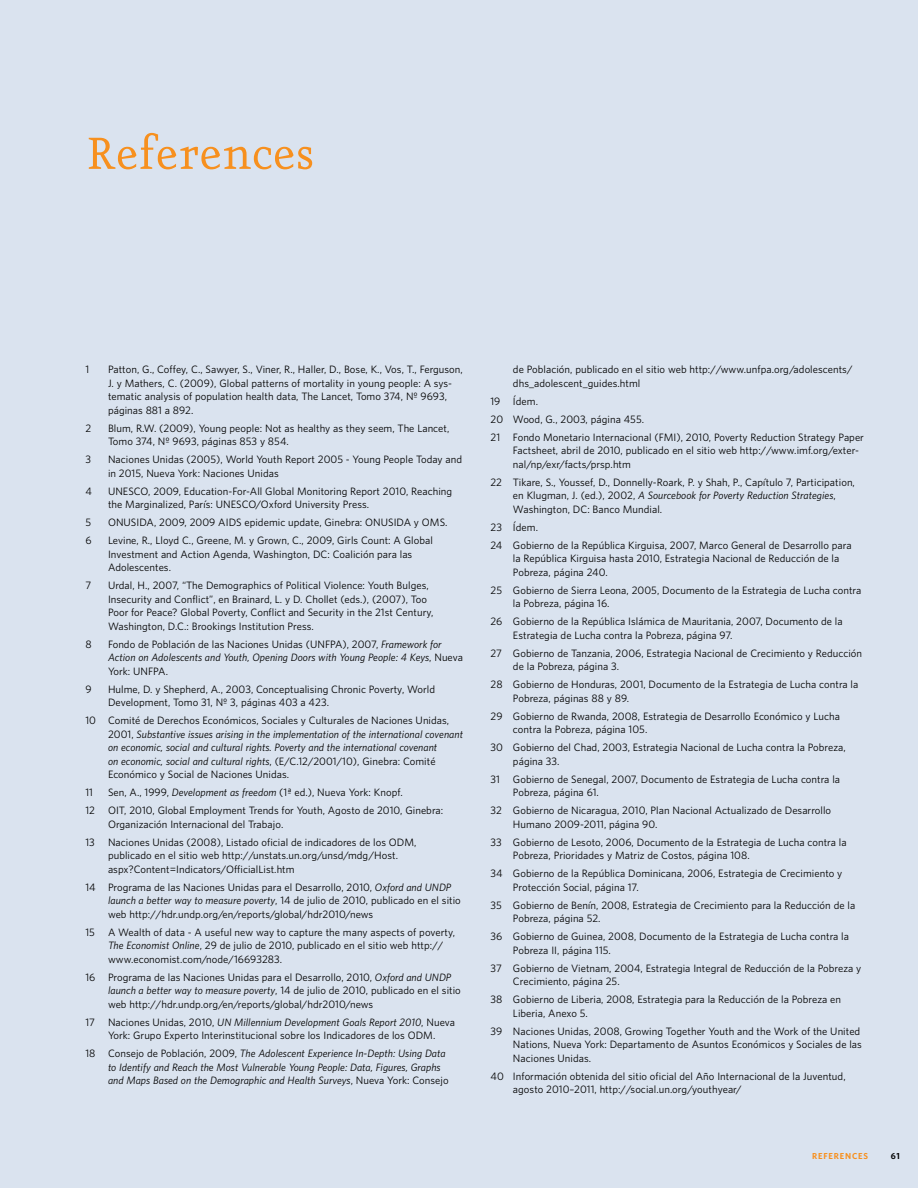
<style>
.page{position:relative;width:918px;height:1188px;background:#dae3ef}
.page>*{position:absolute;margin:0;border:0;box-sizing:border-box;transform-origin:0 0}
.t1{font:54px "Eureka";color:#f7901e}
.t2{font:9.75px/13.5px "UNFPA Text";letter-spacing:.005em;color:#000}
.t3{font:italic 9.75px/13.5px "UNFPA Text";letter-spacing:.005em;color:#000}
.t4{font:700 7.8px "UNFPA";color:#f7901e}
.t5{font:700 7.8px "UNFPA";color:#000}
.s1{font-style:normal}
.s2{font-style:italic}
</style>
<div class="page">
<h1 class="t1" style="left:86px;top:129px;width:231px">References</h1>
<p class="t2" style="left:86px;top:363px;width:5px">1</p>
<p class="t2" style="left:108px;top:363px;width:356px">Patton, G., Coffey, C., Sawyer, S., Viner, R., Haller, D., Bose, K., Vos, T., Ferguson, J. y Mathers, C. (2009), Global patterns of mortality in young people: A sys&shy;tematic analysis of population health data, The Lancet, Tomo 374, Nº 9693, páginas 881 a 892.</p>
<p class="t2" style="left:86px;top:421px;width:7px">2</p>
<p class="t2" style="left:108px;top:421px;width:343px">Blum, R.W. (2009), Young people: Not as healthy as they seem, The Lancet,<br>Tomo 374, Nº 9693, páginas 853 y 854.</p>
<p class="t2" style="left:86px;top:453px;width:7px">3</p>
<p class="t2" style="left:108px;top:453px;width:356px">Naciones Unidas (2005), World Youth Report 2005 - Young People Today and in 2015, Nueva York: Naciones Unidas</p>
<p class="t2" style="left:86px;top:484px;width:8px">4</p>
<p class="t2" style="left:108px;top:484px;width:346px">UNESCO, 2009, Education-For-All Global Monitoring Report 2010, Reaching the Marginalized, París: UNESCO/Oxford University Press.</p>
<p class="t2" style="left:86px;top:516px;width:7px">5</p>
<p class="t2" style="left:108px;top:516px;width:341px">ONUSIDA, 2009, 2009 AIDS epidemic update, Ginebra: ONUSIDA y OMS.</p>
<p class="t2" style="left:86px;top:534px;width:8px">6</p>
<p class="t2" style="left:108px;top:534px;width:326px">Levine, R., Lloyd C., Greene, M. y Grown, C., 2009, Girls Count: A Global<br>Investment and Action Agenda, Washington, DC: Coalición para las<br>Adolescentes.</p>
<p class="t2" style="left:86px;top:579px;width:7px">7</p>
<p class="t2" style="left:108px;top:579px;width:327px">Urdal, H., 2007, “The Demographics of Political Violence: Youth Bulges, Insecurity and Conflict”, en Brainard, L. y D. Chollet (eds.), (2007), Too Poor for Peace? Global Poverty, Conflict and Security in the 21st Century, Washington, D.C.: Brookings Institution Press.</p>
<p class="t2" style="left:86px;top:637px;width:8px">8</p>
<p class="t3" style="left:108px;top:637px;width:357px"><span class="s1">Fondo de Población de las Naciones Unidas (UNFPA), 2007,</span> Framework for<br>Action on Adolescents and Youth, Opening Doors with Young People: 4 Keys<span class="s1">, Nueva<br>York: UNFPA.</span></p>
<p class="t2" style="left:86px;top:682px;width:8px">9</p>
<p class="t2" style="left:108px;top:682px;width:329px">Hulme, D. y Shepherd, A., 2003, Conceptualising Chronic Poverty, World<br>Development, Tomo 31, Nº 3, páginas 403 a 423.</p>
<p class="t3" style="left:108px;top:714px;width:357px;text-indent:-23px"><span class="s1">10 Comité de Derechos Económicos, Sociales y Culturales de Naciones Unidas, 2001,</span> Substantive issues arising in the implementation of the international covenant on economic, social and cultural rights. Poverty and the international covenant<br>on economic, social and cultural rights<span class="s1">, (E/C.12/2001/10), Ginebra: Comité Económico y Social de Naciones Unidas.</span></p>
<p class="t2" style="left:86px;top:786px;width:9px">11</p>
<p class="t2" style="left:108px;top:786px;width:296px">Sen, A., 1999, <span class="s2">Development as freedom</span> (1ª ed.), Nueva York: Knopf.</p>
<p class="t2" style="left:86px;top:804px;width:11px">12</p>
<p class="t2" style="left:108px;top:804px;width:337px">OIT, 2010, Global Employment Trends for Youth, Agosto de 2010, Ginebra:<br>Organización Internacional del Trabajo.</p>
<p class="t2" style="left:86px;top:835px;width:11px">13</p>
<p class="t2" style="left:108px;top:835px;width:310px">Naciones Unidas (2008), Listado oficial de indicadores de los ODM, publicado en el sitio web http://unstats.un.org/unsd/mdg/Host. aspx?Content=Indicators/OfficialList.htm</p>
<p class="t2" style="left:86px;top:880px;width:12px">14</p>
<p class="t2" style="left:108px;top:880px;width:354px">Programa de las Naciones Unidas para el Desarrollo, 2010, <span class="s2">Oxford and UNDP launch a better way to measure poverty</span>, 14 de julio de 2010, publicado en el sitio web http://hdr.undp.org/en/reports/global/hdr2010/news</p>
<p class="t2" style="left:86px;top:925px;width:11px">15</p>
<p class="t2" style="left:108px;top:925px;width:349px">A Wealth of data - A useful new way to capture the many aspects of poverty,<br><span class="s2">The Economist Online</span>, 29 de julio de 2010, publicado en el sitio web http:// www.economist.com/node/16693283.</p>
<p class="t2" style="left:86px;top:970px;width:11px">16</p>
<p class="t2" style="left:108px;top:970px;width:354px">Programa de las Naciones Unidas para el Desarrollo, 2010, <span class="s2">Oxford and UNDP launch a better way to measure poverty</span>, 14 de julio de 2010, publicado en el sitio web http://hdr.undp.org/en/reports/global/hdr2010/news</p>
<p class="t2" style="left:86px;top:1015px;width:11px">17</p>
<p class="t2" style="left:108px;top:1015px;width:349px">Naciones Unidas, 2010, <span class="s2">UN Millennium Development Goals Report 2010</span>, Nueva<br>York: Grupo Experto Interinstitucional sobre los Indicadores de los ODM.</p>
<p class="t2" style="left:86px;top:1047px;width:12px">18</p>
<p class="t3" style="left:108px;top:1047px;width:342px"><span class="s1">Consejo de Población, 2009,</span> The Adolescent Experience In-Depth: Using Data to Identify and Reach the Most Vulnerable Young People: Data, Figures, Graphs and Maps Based on the Demographic and Health Surveys<span class="s1">, Nueva York: Consejo</span></p>
<p class="t2" style="left:513px;top:363px;width:341px">de Población, publicado en el sitio web http://www.unfpa.org/adolescents/ dhs_adolescent_guides.html</p>
<p class="t2" style="left:490px;top:392px;width:155px;line-height:18px;text-indent:23px">Ídem.<br>20 Wood, G., 2003, página 455.<br>21</p>
<p class="t2" style="left:490px;top:394px;width:11px">19</p>
<p class="t2" style="left:513px;top:430px;width:352px">Fondo Monetario Internacional (FMI), 2010, Poverty Reduction Strategy Paper<br>Factsheet, abril de 2010, publicado en el sitio web http://www.imf.org/exter&shy;nal/np/exr/facts/prsp.htm</p>
<p class="t2" style="left:513px;top:475px;width:343px;text-indent:-23px">22 Tikare, S., Youssef, D., Donnelly-Roark, P. y Shah, P., Capítulo 7, Participation, en Klugman, J. (ed.), 2002, <span class="s2">A Sourcebook for Poverty Reduction Strategies</span>,<br>Washington, DC: Banco Mundial.</p>
<p class="t2" style="left:490px;top:518px;width:363px;line-height:18px">23 Ídem.<br>24 Gobierno de la República Kirguisa, 2007, Marco General de Desarrollo para</p>
<p class="t2" style="left:513px;top:552px;width:328px">la República Kirguisa hasta 2010, Estrategia Nacional de Reducción de la<br>Pobreza, página 240.</p>
<p class="t2" style="left:513px;top:583px;width:350px;text-indent:-23px">25 Gobierno de Sierra Leona, 2005, Documento de la Estrategia de Lucha contra la Pobreza, página 16.</p>
<p class="t2" style="left:513px;top:615px;width:331px;text-indent:-23px">26 Gobierno de la República Islámica de Mauritania, 2007, Documento de la<br>Estrategia de Lucha contra la Pobreza, página 97.</p>
<p class="t2" style="left:513px;top:646px;width:351px;text-indent:-23px">27 Gobierno de Tanzania, 2006, Estrategia Nacional de Crecimiento y Reducción de la Pobreza, página 3.</p>
<p class="t2" style="left:513px;top:678px;width:347px;text-indent:-23px">28 Gobierno de Honduras, 2001, Documento de la Estrategia de Lucha contra la<br>Pobreza, páginas 88 y 89.</p>
<p class="t2" style="left:513px;top:709px;width:329px;text-indent:-23px">29 Gobierno de Rwanda, 2008, Estrategia de Desarrollo Económico y Lucha contra la Pobreza, página 105.</p>
<p class="t2" style="left:513px;top:741px;width:334px;text-indent:-23px">30 Gobierno del Chad, 2003, Estrategia Nacional de Lucha contra la Pobreza, página 33.</p>
<p class="t2" style="left:490px;top:772px;width:11px">31</p>
<p class="t2" style="left:513px;top:772px;width:329px">Gobierno de Senegal, 2007, Documento de Estrategia de Lucha contra la<br>Pobreza, página 61.</p>
<p class="t2" style="left:513px;top:804px;width:320px;text-indent:-23px">32 Gobierno de Nicaragua, 2010, Plan Nacional Actualizado de Desarrollo<br>Humano 2009-2011, página 90.</p>
<p class="t2" style="left:513px;top:835px;width:335px;text-indent:-23px">33 Gobierno de Lesoto, 2006, Documento de la Estrategia de Lucha contra la<br>Pobreza, Prioridades y Matriz de Costos, página 108.</p>
<p class="t2" style="left:513px;top:867px;width:331px;text-indent:-23px">34 Gobierno de la República Dominicana, 2006, Estrategia de Crecimiento y<br>Protección Social, página 17.</p>
<p class="t2" style="left:513px;top:898px;width:344px;text-indent:-23px">35 Gobierno de Benín, 2008, Estrategia de Crecimiento para la Reducción de la<br>Pobreza, página 52.</p>
<p class="t2" style="left:513px;top:930px;width:338px;text-indent:-23px">36 Gobierno de Guinea, 2008, Documento de la Estrategia de Lucha contra la<br>Pobreza II, página 115.</p>
<p class="t2" style="left:513px;top:961px;width:350px;text-indent:-23px">37 Gobierno de Vietnam, 2004, Estrategia Integral de Reducción de la Pobreza y<br>Crecimiento, página 25.</p>
<p class="t2" style="left:513px;top:993px;width:330px;text-indent:-23px">38 Gobierno de Liberia, 2008, Estrategia para la Reducción de la Pobreza en<br>Liberia, Anexo 5.</p>
<p class="t2" style="left:513px;top:1024px;width:350px;text-indent:-23px">39 Naciones Unidas, 2008, Growing Together Youth and the Work of the United<br>Nations, Nueva York: Departamento de Asuntos Económicos y Sociales de las<br>Naciones Unidas.</p>
<p class="t2" style="left:513px;top:1069px;width:334px;text-indent:-23px">40 Información obtenida del sitio oficial del Año Internacional de la Juventud, agosto 2010–2011, http://social.un.org/youthyear/</p>
<p class="t4" style="left:812px;top:1151px;width:57px">REFERENCES</p>
<p class="t5" style="left:891px;top:1151px;width:11px">61</p>
</div>
